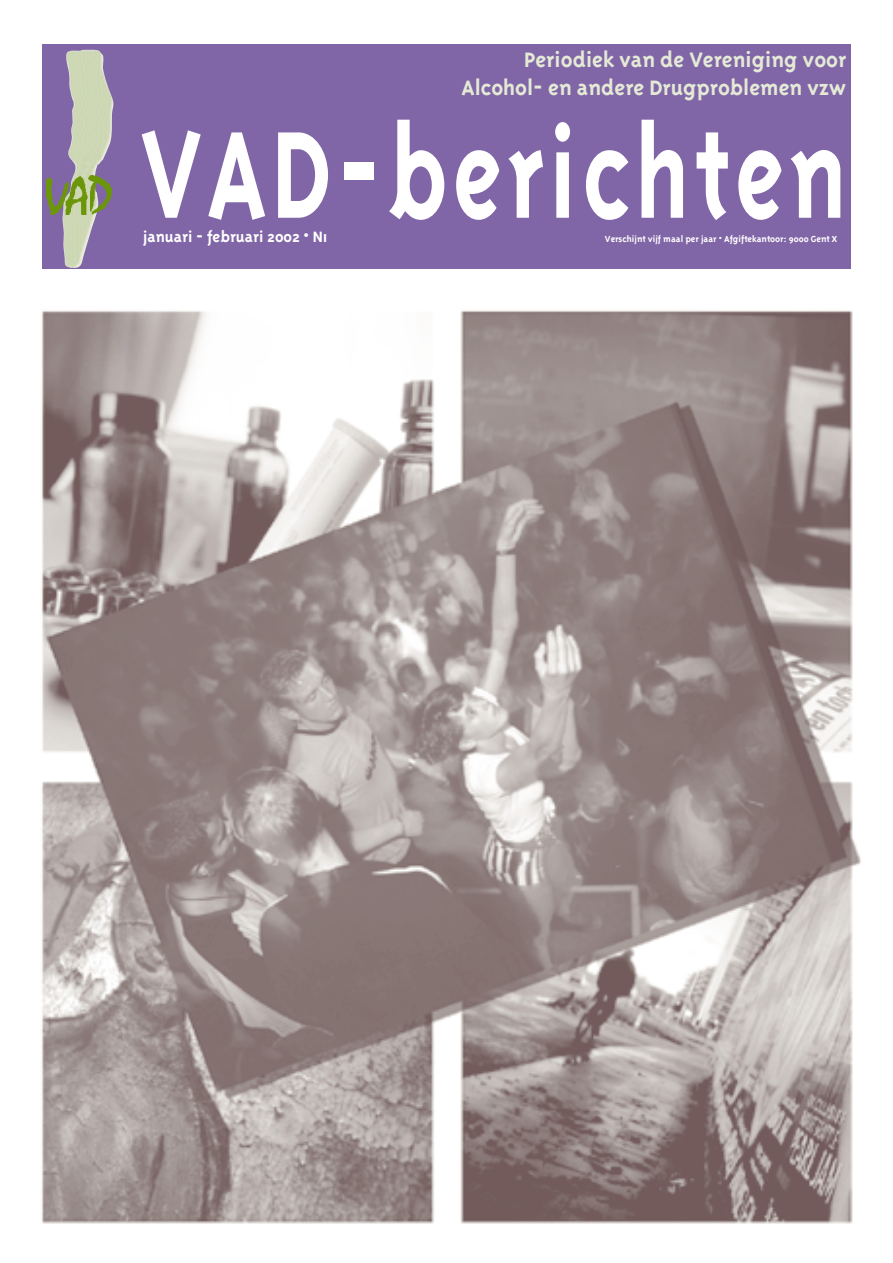
<style>
.page{position:relative;width:893px;height:1263px;background:#fff}
.page>*{position:absolute;margin:0;border:0;box-sizing:border-box;transform-origin:0 0}
.t1{font:700 142.2px "Triplex";letter-spacing:.05em;color:#fff;scale:.76 1}
.t2{font:700 24px/28.8px "Triplex";color:#e4ead6;text-align:right}
.t3{font:700 17.25px "Triplex";color:#fff}
.t4{font:700 10.05px "Triplex";color:#fff}
</style>
<div class="page">
<div style="left:43px;top:44px;width:807px;height:234px;background:#8166a7"></div>
<img style="left:62px;top:49px;width:52px;height:219px">
<img style="left:46px;top:176px;width:65px;height:38px">
<img style="left:41px;top:269px;width:820px;height:955px">
<p class="t2" style="left:461px;top:46px;width:386px">Periodiek van de Vereniging voor<br>Alcohol- en andere Drugproblemen vzw</p>
<h1 class="t1" style="left:141px;top:117px;width:930px">VAD-berichten</h1>
<p class="t3" style="left:143px;top:230px;width:186px">januari - februari 2002 • N1</p>
<p class="t4" style="left:605px;top:235px;width:234px">Verschijnt vijf maal per jaar • Afgiftekantoor: 9000 Gent X</p>
</div>
